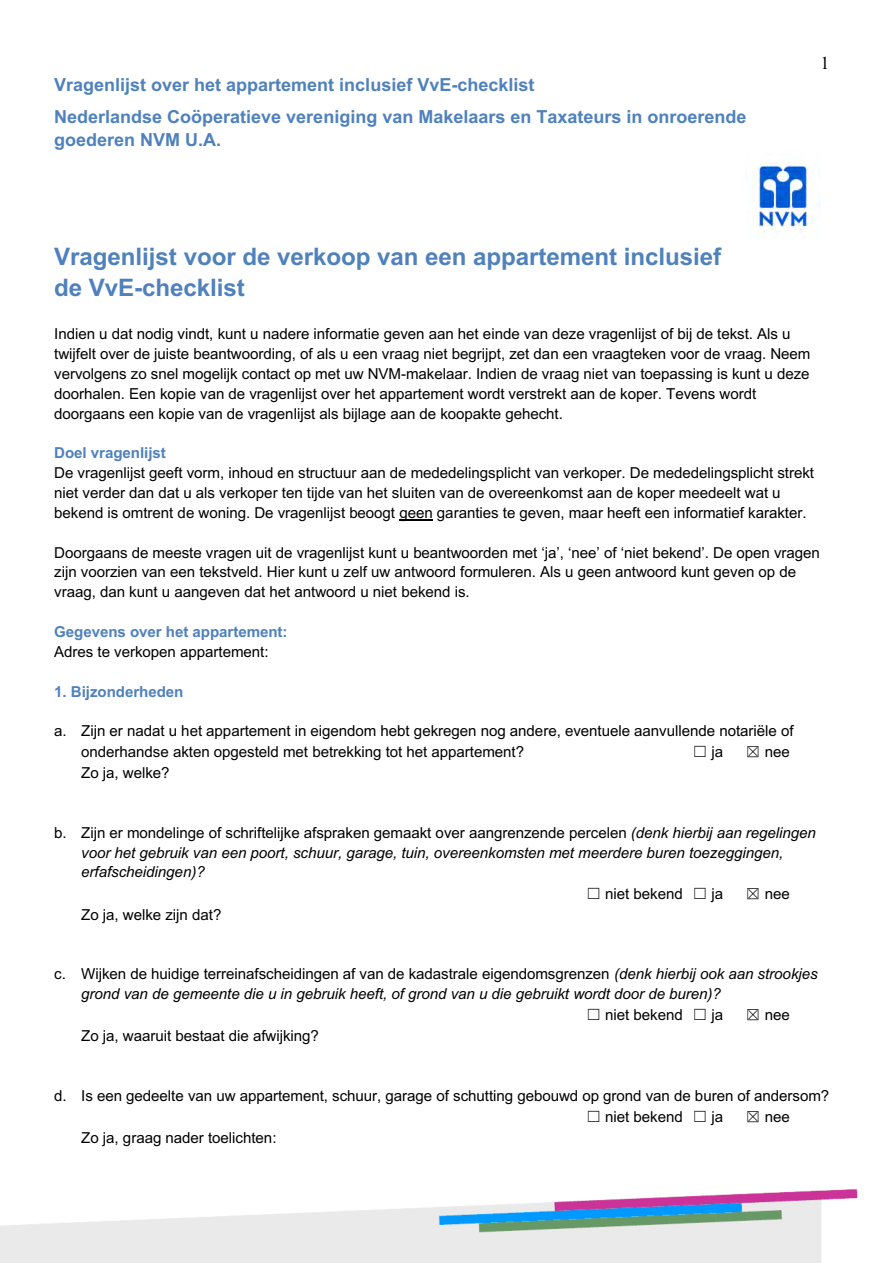
<style>
.page{position:relative;width:893px;height:1263px;background:#fff}
.page>*{position:absolute;margin:0;border:0;box-sizing:border-box;transform-origin:0 0}
.t1{font:700 24.15px/31.7px "Arial";letter-spacing:-.005em;color:#4f81bd}
.t2{font:700 18px/32.1px "Arial";color:#4f81bd}
.t3{font:18px "Times New Roman";color:#000}
.t4{font:15.15px/19.8px "Arial";letter-spacing:-.005em;color:#000}
.t5{font:italic 15.15px/19.8px "Arial";letter-spacing:-.005em;color:#000}
.t6{font:700 15.15px/19.8px "Arial";letter-spacing:-.005em;color:#4f81bd}
.s1{font-weight:700;color:#4f81bd}
.s2{font-weight:400;color:#000}
.s3{font-family:"MS Gothic"}
.s4{font-style:normal}
.s5{font-style:italic}
</style>
<div class="page">
<img style="left:0;top:1188px;width:858px;height:75px">
<hr style="left:399px;top:519px;width:34px;height:1px;background:#000">
<img style="left:753px;top:162px;width:60px;height:70px">
<p class="t2" style="left:54px;top:68px;width:694px">Vragenlijst over het appartement inclusief VvE-checklist<br>Nederlandse Coöperatieve vereniging van Makelaars en Taxateurs in onroerende</p>
<p class="t2" style="left:54px;top:124px;width:169px">goederen NVM U.A.</p>
<p class="t3" style="left:820px;top:51px;width:10px">1</p>
<p class="t1" style="left:54px;top:240px;width:668px">Vragenlijst voor de verkoop van een appartement inclusief de VvE-checklist</p>
<p class="t4" style="left:54px;top:324px;width:758px">Indien u dat nodig vindt, kunt u nadere informatie geven aan het einde van deze vragenlijst of bij de tekst. Als u twijfelt over de juiste beantwoording, of als u een vraag niet begrijpt, zet dan een vraagteken voor de vraag. Neem vervolgens zo snel mogelijk contact op met uw NVM-makelaar. Indien de vraag niet van toepassing is kunt u deze doorhalen. Een kopie van de vragenlijst over het appartement wordt verstrekt aan de koper. Tevens wordt doorgaans een kopie van de vragenlijst als bijlage aan de koopakte gehecht.</p>
<p class="t4" style="left:54px;top:443px;width:761px"><span class="s1">Doel vragenlijst<br></span>De vragenlijst geeft vorm, inhoud en structuur aan de mededelingsplicht van verkoper. De mededelingsplicht strekt niet verder dan dat u als verkoper ten tijde van het sluiten van de overeenkomst aan de koper meedeelt wat u bekend is omtrent de woning. De vragenlijst beoogt geen garanties te geven, maar heeft een informatief karakter.</p>
<p class="t4" style="left:54px;top:542px;width:767px">Doorgaans de meeste vragen uit de vragenlijst kunt u beantwoorden met ‘ja’, ‘nee’ of ‘niet bekend’. De open vragen zijn voorzien van een tekstveld. Hier kunt u zelf uw antwoord formuleren. Als u geen antwoord kunt geven op de vraag, dan kunt u aangeven dat het antwoord u niet bekend is.</p>
<p class="t6" style="left:54px;top:622px;width:235px">Gegevens over het appartement:<br><span class="s2">Adres te verkopen appartement:</span></p>
<p class="t6" style="left:54px;top:681px;width:131px">1. Bijzonderheden</p>
<p class="t4" style="left:81px;top:720px;width:714px;line-height:20.9px;text-indent:-27px">a. Zijn er nadat u het appartement in eigendom hebt gekregen nog andere, eventuele aanvullende notariële of onderhandse akten opgesteld met betrekking tot het appartement?</p>
<p class="t4" style="left:692px;top:742px;width:32px"><span class="s3">☐</span> ja</p>
<p class="t4" style="left:745px;top:742px;width:46px"><span class="s3">☒</span> nee</p>
<p class="t4" style="left:81px;top:763px;width:90px">Zo ja, welke?</p>
<p class="t5" style="left:81px;top:823px;width:736px;text-indent:-27px"><span class="s4">b. Zijn er mondelinge of schriftelijke afspraken gemaakt over aangrenzende percelen</span> (denk hierbij aan regelingen voor het gebruik van een poort, schuur, garage, tuin, overeenkomsten met meerdere buren toezeggingen, erfafscheidingen)?</p>
<p class="t4" style="left:586px;top:883px;width:139px"><span class="s3">☐</span> niet bekend <span class="s3">☐</span> ja</p>
<p class="t4" style="left:746px;top:883px;width:46px"><span class="s3">☒</span> nee</p>
<p class="t4" style="left:81px;top:904px;width:142px">Zo ja, welke zijn dat?</p>
<p class="t4" style="left:54px;top:964px;width:765px">c. Wijken de huidige terreinafscheidingen af van de kadastrale eigendomsgrenzen <span class="s5">(denk hierbij ook aan strookjes</span></p>
<p class="t5" style="left:81px;top:984px;width:641px">grond van de gemeente die u in gebruik heeft, of grond van u die gebruikt wordt door de buren)?</p>
<p class="t4" style="left:586px;top:1005px;width:139px"><span class="s3">☐</span> niet bekend <span class="s3">☐</span> ja</p>
<p class="t4" style="left:746px;top:1005px;width:46px"><span class="s3">☒</span> nee</p>
<p class="t4" style="left:81px;top:1026px;width:239px">Zo ja, waaruit bestaat die afwijking?</p>
<p class="t4" style="left:586px;top:1085px;width:245px;line-height:20.9px;text-indent:-532px">d. Is een gedeelte van uw appartement, schuur, garage of schutting gebouwd op grond van de buren of andersom? <span class="s3">☐</span> niet bekend <span class="s3">☐</span> ja</p>
<p class="t4" style="left:746px;top:1106px;width:46px"><span class="s3">☒</span> nee</p>
<p class="t4" style="left:81px;top:1128px;width:197px">Zo ja, graag nader toelichten:</p>
</div>
